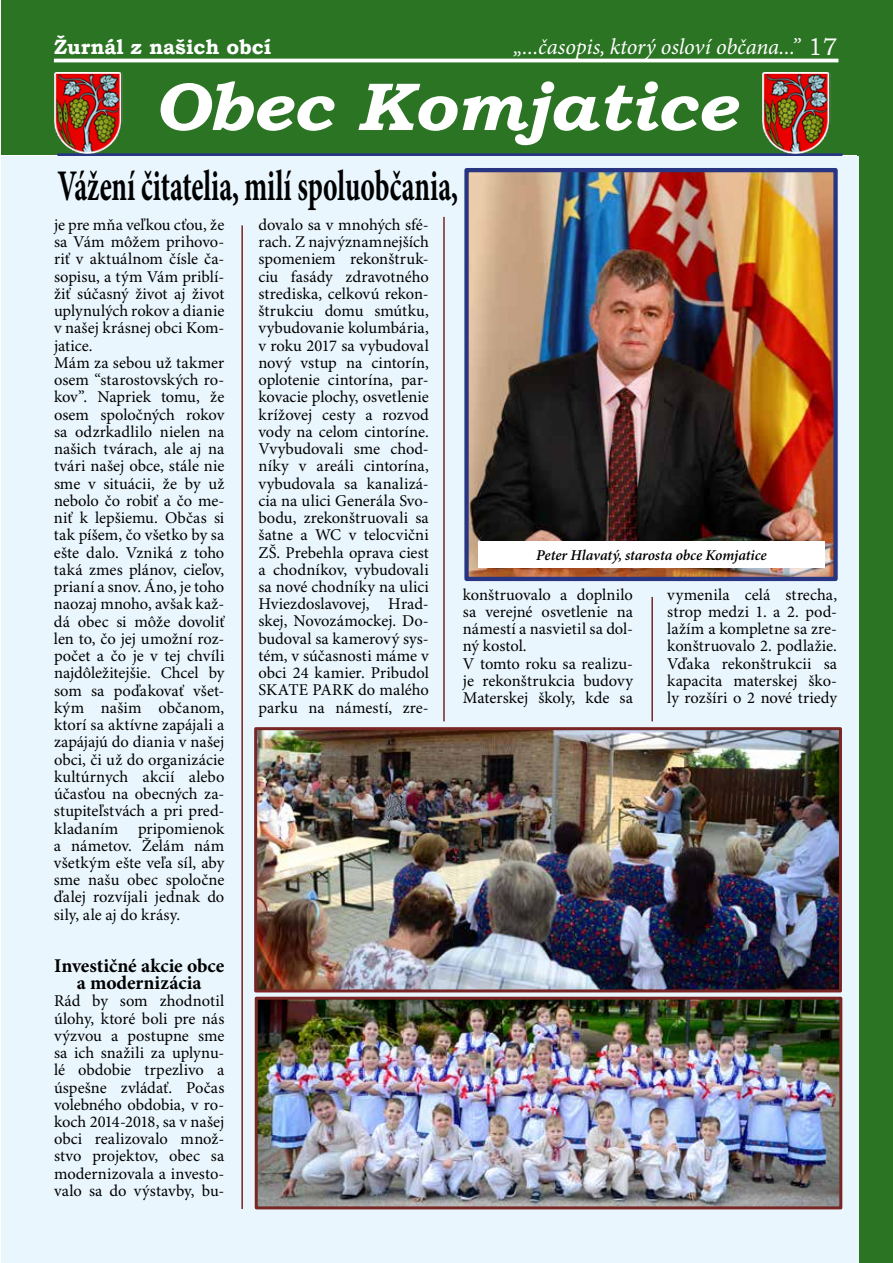
<style>
.page{position:relative;width:893px;height:1263px;background:#fff}
.page>*{position:absolute;margin:0;border:0;box-sizing:border-box;transform-origin:0 0}
.t1{font:italic 700 67.8px "Bookman Old Style";color:#fff;scale:1.06 1}
.t2{font:700 43.65px "Minion Pro";color:#000;scale:.63 1}
.t3{font:italic 22.5px "Minion Pro";letter-spacing:-.005em;color:#fff}
.t4{font:700 20.7px "Bookman Old Style";color:#fff}
.t5{font:700 19.5px/17.2px "Minion Pro";color:#000;text-align:center}
.t6{font:16.5px/17.2px "Minion Pro";color:#000;text-align:justify}
.t7{font:italic 600 15px "Minion Pro";letter-spacing:-.005em;color:#000}
.s1{font-family:"Bookman Old Style";font-style:normal;font-size:24px}
</style>
<div class="page">
<div style="left:1px;top:0;width:892px;height:155px;background:#2b7424"></div>
<hr style="left:57px;top:153px;width:785px;height:3px;background:#283583">
<div style="left:858px;top:0;width:35px;height:1263px;background:#2b7424"></div>
<img style="left:762px;top:72px;width:69px;height:81px">
<img style="left:54px;top:72px;width:69px;height:81px">
<div style="left:1px;top:156px;width:858px;height:1107px;background:#eaf6fe"></div>
<img style="left:259px;top:1001px;width:579px;height:204px">
<div style="left:255px;top:997px;width:587px;height:212px;border:3px solid #772623"></div>
<img style="left:258px;top:731px;width:580px;height:257px">
<div style="left:254px;top:727px;width:588px;height:265px;border:3px solid #772623"></div>
<hr style="left:241px;top:225px;width:2px;height:984px;background:#772623">
<hr style="left:443px;top:217px;width:2px;height:504px;background:#772623">
<hr style="left:651px;top:597px;width:2px;height:124px;background:#772623">
<img style="left:469px;top:173px;width:364px;height:403px">
<div style="left:464px;top:168px;width:374px;height:413px;border:4px solid #283583"></div>
<div style="left:478px;top:541px;width:347px;height:27px;background:#fff"></div>
<hr style="left:54px;top:59px;width:784px;height:3px;background:#fff">
<p class="t4" style="left:54px;top:32px;width:219px">Žurnál z našich obcí</p>
<h3 class="t3" style="left:513px;top:33px;width:326px">„...časopis, ktorý osloví občana...” <span class="s1">17</span></h3>
<h1 class="t1" style="left:153px;top:57px;width:551px">Obec Komjatice</h1>
<h2 class="t2" style="left:57px;top:160px;width:638px">Vážení čitatelia, milí spoluobčania,</h2>
<p class="t6" style="left:54px;top:217px;width:172px;text-align:left">je pre mňa veľkou cťou, že sa Vám môžem prihovo&shy;riť v aktuálnom čísle ča&shy;sopisu, a tým Vám priblí&shy;žiť súčasný život aj život uplynulých rokov a dianie v našej krásnej obci Kom&shy;jatice.<br>Mám za sebou už takmer osem “starostovských ro&shy;kov”. Napriek tomu, že osem spoločných rokov sa odzrkadlilo nielen na našich tvárach, ale aj na tvári našej obce, stále nie sme v situácii, že by už nebolo čo robiť a čo me&shy;niť k lepšiemu. Občas si tak píšem, čo všetko by sa ešte dalo. Vzniká z toho taká zmes plánov, cieľov, prianí a snov. Áno, je toho naozaj mnoho, avšak kaž- dá obec si môže dovoliť len to, čo jej umožní roz&shy;počet a čo je v tej chvíli najdôležitejšie. Chcel by som sa poďakovať všet&shy;kým našim občanom, ktorí sa aktívne zapájali a zapájajú do diania v našej obci, či už do organizácie kultúrnych akcií alebo účasťou na obecných za&shy;stupiteľstvách a pri pred&shy;kladaním pripomienok a námetov. Želám nám všetkým ešte veľa síl, aby sme našu obec spoločne ďalej rozvíjali jednak do sily, ale aj do krásy.</p>
<p class="t5" style="left:54px;top:958px;width:172px">Investičné akcie obce a modernizácia</p>
<p class="t6" style="left:54px;top:993px;width:172px">Rád by som zhodnotil úlohy, ktoré boli pre nás výzvou a postupne sme sa ich snažili za uplynu&shy;lé obdobie trpezlivo a úspešne zvládať. Počas volebného obdobia, v ro&shy;koch 2014-2018, sa v našej obci realizovalo množ&shy;stvo projektov, obec sa modernizovala a investo&shy;valo sa do výstavby, bu-</p>
<p class="t6" style="left:258px;top:217px;width:172px">dovalo sa v mnohých sfé&shy;rach. Z najvýznamnejších spomeniem rekonštruk&shy;ciu fasády zdravotného strediska, celkovú rekon&shy;štrukciu domu smútku, vybudovanie kolumbária, v roku 2017 sa vybudoval nový vstup na cintorín, oplotenie cintorína, par&shy;kovacie plochy, osvetlenie krížovej cesty a rozvod vody na celom cintoríne.<br>Vvybudovali sme chod&shy;níky v areáli cintorína, vybudovala sa kanalizá&shy;cia na ulici Generála Svo&shy;bodu, zrekonštruovali sa šatne a WC v telocvični ZŠ. Prebehla oprava ciest a chodníkov, vybudovali sa nové chodníky na ulici Hviezdoslavovej, Hrad&shy;skej, Novozámockej. Do&shy;budoval sa kamerový sys&shy;tém, v súčasnosti máme v obci 24 kamier. Pribudol SKATE PARK do malého parku na námestí, zre-</p>
<p class="t7" style="left:536px;top:546px;width:232px">Peter Hlavatý, starosta obce Komjatice</p>
<p class="t6" style="left:463px;top:586px;width:172px;text-align:left">konštruovalo a doplnilo sa verejné osvetlenie na námestí a nasvietil sa dol&shy;ný kostol.<br>V tomto roku sa realizu&shy;je rekonštrukcia budovy<br>Materskej školy, kde sa</p>
<p class="t6" style="left:667px;top:586px;width:171px">vymenila celá strecha, strop medzi 1. a 2. pod&shy;lažím a kompletne sa zre&shy;konštruovalo 2. podlažie.<br>Vďaka rekonštrukcii sa kapacita materskej ško&shy;ly rozšíri o 2 nové triedy</p>
</div>
